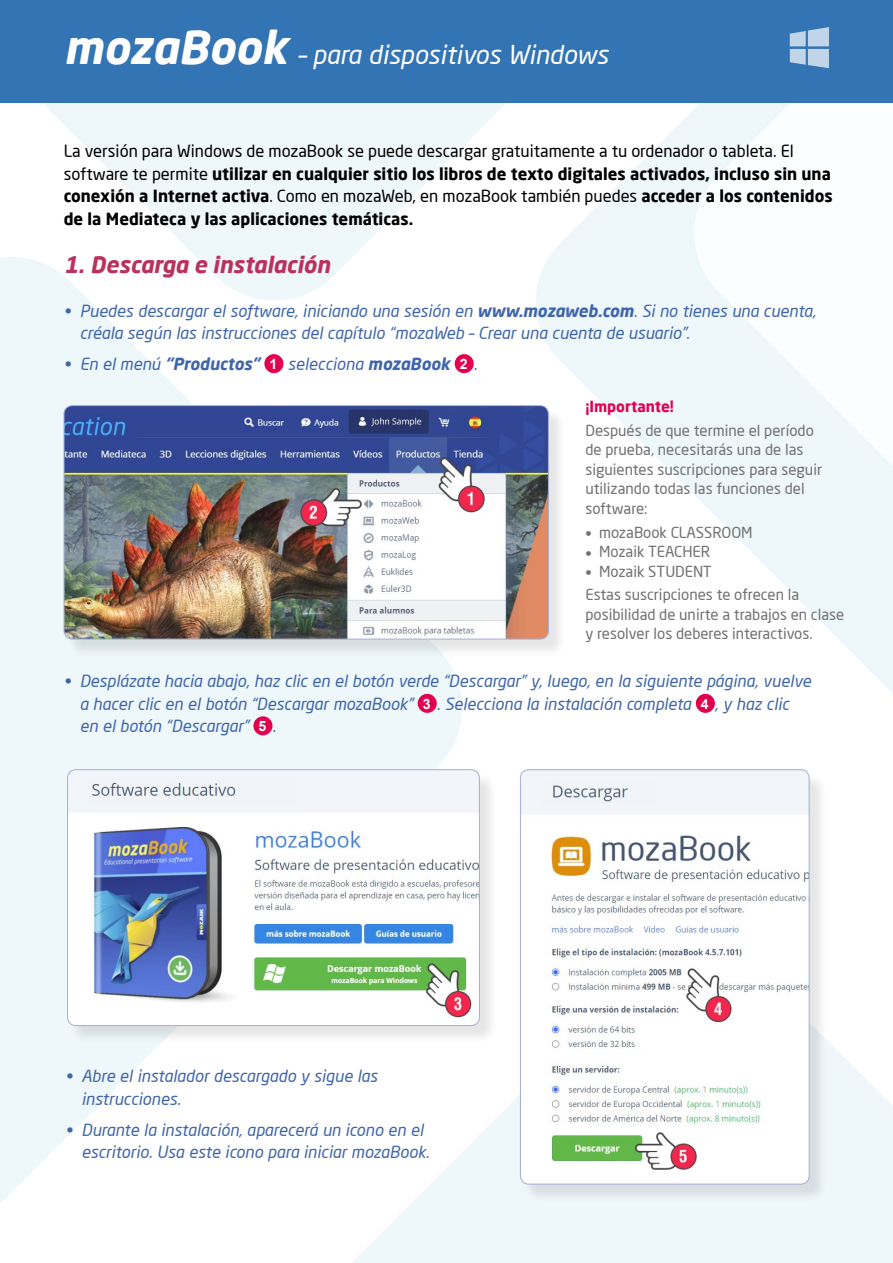
<style>
.page{position:relative;width:893px;height:1263px;background:#fff}
.page>*{position:absolute;margin:0;border:0;box-sizing:border-box;transform-origin:0 0}
.t1{font:italic 25.5px "Neo Sans Pro";color:#fff}
.t2{font:italic 700 22.5px "Neo Sans Pro";color:#b9315c}
.t3{font:italic 16.5px/22.5px "Neo Sans Pro";color:#4066aa}
.t4{font:700 16.5px/22.5px "Neo Sans Pro";color:#000}
.t5{font:15px/19.5px "Neo Sans Pro";color:#707172}
.t6{font:700 15px "Neo Sans Pro";color:#e3004f}
.s1{font-weight:700;font-size:45px}
.s2{font-weight:400}
.s3{font-weight:700}
.s4{font-family:"Arial";font-weight:700;font-style:normal;font-size:14.25px;color:#fff}
</style>
<div class="page">
<img style="left:0;top:102px;width:893px;height:1161px">
<div style="left:0;top:0;width:893px;height:102px;background:#3374b5"></div>
<div style="left:264px;top:354px;width:19px;height:19px;background:#e3004f;border-radius:50%"></div>
<div style="left:455px;top:354px;width:19px;height:19px;background:#e3004f;border-radius:50%"></div>
<div style="left:418px;top:694px;width:19px;height:19px;background:#e3004f;border-radius:50%"></div>
<div style="left:696px;top:694px;width:19px;height:19px;background:#e3004f;border-radius:50%"></div>
<div style="left:253px;top:716px;width:19px;height:19px;background:#e3004f;border-radius:50%"></div>
<div style="left:66px;top:408px;width:501px;height:250px;background:#000;opacity:.1"></div>
<img style="left:64px;top:406px;width:484px;height:233px">
<div style="left:64px;top:405px;width:485px;height:234px;border:1px solid #a5aed5;border-radius:9px"></div>
<div style="left:70px;top:772px;width:428px;height:272px;background:#000;opacity:.1"></div>
<img style="left:68px;top:770px;width:411px;height:255px">
<div style="left:67px;top:769px;width:413px;height:257px;border:1px solid #a5aed5;border-radius:9px"></div>
<div style="left:522px;top:772px;width:306px;height:431px;background:#000;opacity:.1"></div>
<img style="left:520px;top:770px;width:289px;height:414px">
<div style="left:520px;top:769px;width:289px;height:415px;border:1px solid #a5aed5;border-radius:9px"></div>
<svg style="left:790px;top:27px;width:39px;height:41px"></svg>
<h1 class="t1" style="left:64px;top:39px;width:546px"><span class="s1">mozaBook</span> – para dispositivos Windows</h1>
<p class="t4" style="left:64px;top:139px;width:770px"><span class="s2">La versión para Windows de mozaBook se puede descargar gratuitamente a tu ordenador o tableta. El software te permite</span> utilizar en cualquier sitio los libros de texto digitales activados, incluso sin una conexión a Internet activa<span class="s2">. Como en mozaWeb, en mozaBook también puedes</span> acceder a los contenidos de la Mediateca y las aplicaciones temáticas.</p>
<h2 class="t2" style="left:64px;top:250px;width:268px">1. Descarga e instalación</h2>
<p class="t3" style="left:80px;top:299px;width:738px;text-indent:-16px">• Puedes descargar el software, iniciando una sesión en <span class="s3">www.mozaweb.com</span>. Si no tienes una cuenta, créala según las instrucciones del capítulo “mozaWeb – Crear una cuenta de usuario”.</p>
<p class="t3" style="left:64px;top:353px;width:415px">• En el menú <span class="s3">“Productos”</span> <span class="s4">1</span> selecciona <span class="s3">mozaBook</span> <span class="s4">2</span> .</p>
<p class="t6" style="left:585px;top:397px;width:90px">¡Importante!</p>
<p class="t5" style="left:585px;top:420px;width:238px">Después de que termine el período de prueba, necesitarás una de las siguientes suscripciones para seguir utilizando todas las funciones del software:</p>
<p class="t5" style="left:585px;top:522px;width:169px">• mozaBook CLASSROOM</p>
<p class="t5" style="left:585px;top:541px;width:126px">• Mozaik TEACHER</p>
<p class="t5" style="left:585px;top:559px;width:215px;line-height:23.7px">• Mozaik STUDENT<br>Estas suscripciones te ofrecen la</p>
<p class="t5" style="left:585px;top:604px;width:260px">posibilidad de unirte a trabajos en clase y resolver los deberes interactivos.</p>
<p class="t3" style="left:80px;top:670px;width:733px;text-indent:-16px">• Desplázate hacia abajo, haz clic en el botón verde “Descargar” y, luego, en la siguiente página, vuelve a hacer clic en el botón “Descargar mozaBook” <span class="s4">3</span> . Selecciona la instalación completa <span class="s4">4</span> , y haz clic en el botón “Descargar” <span class="s4">5</span> .</p>
<p class="t3" style="left:81px;top:1064px;width:298px;text-indent:-16px">• Abre el instalador descargado y sigue las instrucciones.</p>
<p class="t3" style="left:81px;top:1118px;width:349px;text-indent:-16px">• Durante la instalación, aparecerá un icono en el escritorio. Usa este icono para iniciar mozaBook.</p>
</div>
